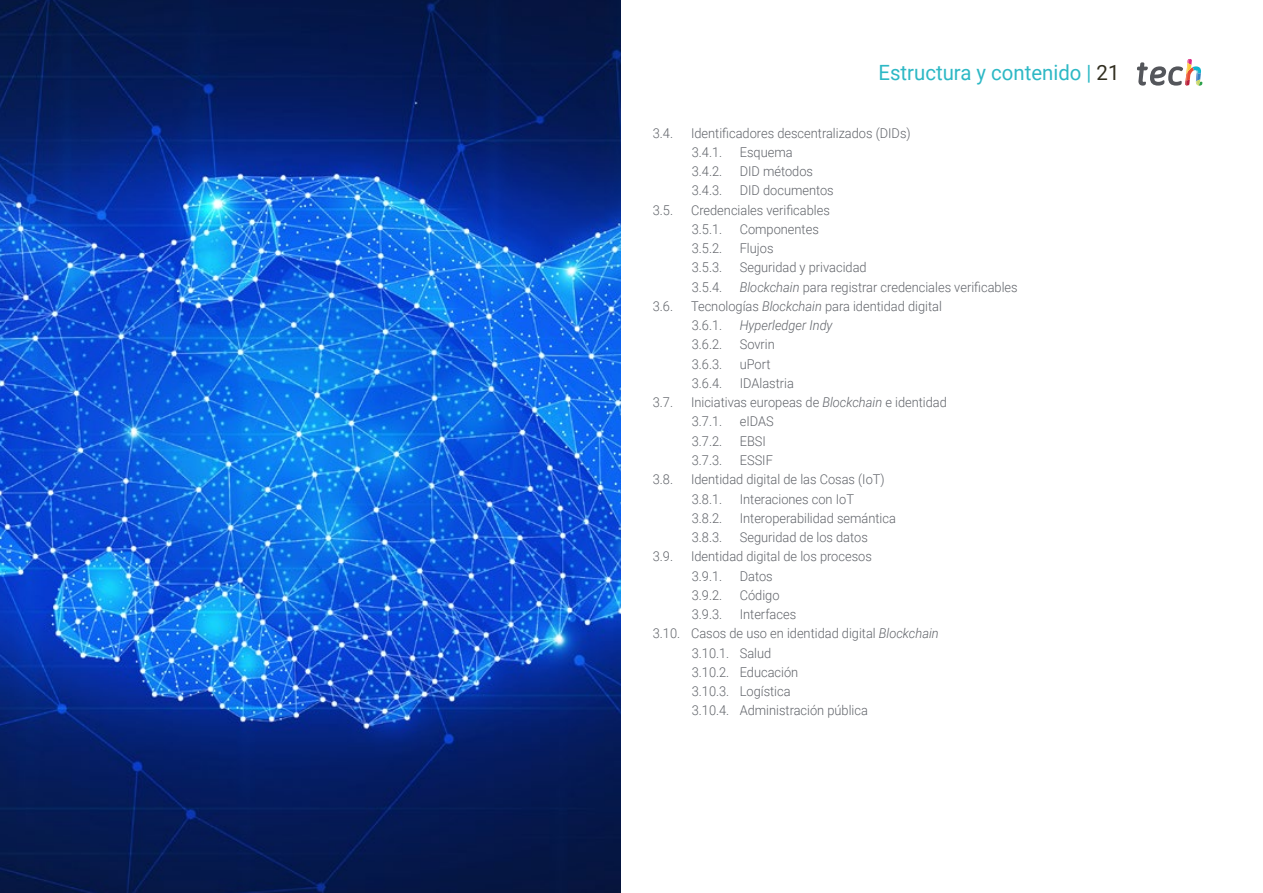
<style>
.page{position:relative;width:1263px;height:893px;background:#fff}
.page>*{position:absolute;margin:0;border:0;box-sizing:border-box;transform-origin:0 0}
.t1{font:21px "Roboto";color:#2db8c5}
.t2{font:300 13.5px/19.2px "Roboto";color:#61646a;scale:.95 1}
.t3{font:italic 300 13.5px "Roboto";color:#61646a;scale:.95 1}
.s1{color:#312e20}
.s2{font-style:italic}
</style>
<div class="page">
<svg style="left:1137px;top:59px;width:65px;height:27px"></svg>
<img style="left:0;top:0;width:621px;height:893px">
<h1 class="t1" style="left:878px;top:57px;width:242px">Estructura y contenido | <span class="s1">21</span></h1>
<p class="t2" style="left:653px;top:123px;width:23px">3.4.</p>
<p class="t2" style="left:691px;top:123px;width:233px">Identificadores descentralizados (DIDs)<br>3.4.1.</p>
<p class="t2" style="left:740px;top:142px;width:57px">Esquema</p>
<p class="t2" style="left:692px;top:161px;width:34px">3.4.2.</p>
<p class="t2" style="left:740px;top:161px;width:79px">DID métodos</p>
<p class="t2" style="left:692px;top:181px;width:34px">3.4.3.</p>
<p class="t2" style="left:740px;top:181px;width:100px">DID documentos</p>
<p class="t2" style="left:653px;top:200px;width:23px">3.5.</p>
<p class="t2" style="left:691px;top:200px;width:148px">Credenciales verificables<br>3.5.1.</p>
<p class="t2" style="left:740px;top:219px;width:85px">Componentes</p>
<p class="t2" style="left:692px;top:238px;width:34px">3.5.2.</p>
<p class="t2" style="left:740px;top:238px;width:37px">Flujos</p>
<p class="t2" style="left:692px;top:258px;width:34px">3.5.3.</p>
<p class="t2" style="left:740px;top:258px;width:135px">Seguridad y privacidad</p>
<p class="t2" style="left:692px;top:277px;width:34px">3.5.4.</p>
<p class="t2" style="left:740px;top:277px;width:294px"><span class="s2">Blockchain</span> para registrar credenciales verificables</p>
<p class="t2" style="left:653px;top:296px;width:23px">3.6.</p>
<p class="t2" style="left:691px;top:296px;width:266px">Tecnologías <span class="s2">Blockchain</span> para identidad digital<br>3.6.1.</p>
<p class="t3" style="left:740px;top:316px;width:99px">Hyperledger Indy</p>
<p class="t2" style="left:692px;top:335px;width:34px">3.6.2.</p>
<p class="t2" style="left:740px;top:335px;width:38px">Sovrin</p>
<p class="t2" style="left:692px;top:354px;width:34px">3.6.3.</p>
<p class="t2" style="left:740px;top:354px;width:34px">uPort</p>
<p class="t2" style="left:692px;top:373px;width:34px">3.6.4.</p>
<p class="t2" style="left:740px;top:373px;width:58px">IDAlastria</p>
<p class="t2" style="left:653px;top:392px;width:23px">3.7.</p>
<p class="t2" style="left:691px;top:392px;width:271px">Iniciativas europeas de <span class="s2">Blockchain</span> e identidad<br>3.7.1.</p>
<p class="t2" style="left:740px;top:412px;width:37px">eIDAS</p>
<p class="t2" style="left:692px;top:431px;width:34px">3.7.2.</p>
<p class="t2" style="left:740px;top:431px;width:29px">EBSI</p>
<p class="t2" style="left:692px;top:450px;width:34px">3.7.3.</p>
<p class="t2" style="left:740px;top:450px;width:36px">ESSIF</p>
<p class="t2" style="left:653px;top:469px;width:23px">3.8.</p>
<p class="t2" style="left:691px;top:469px;width:205px">Identidad digital de las Cosas (IoT)<br>3.8.1.</p>
<p class="t2" style="left:740px;top:489px;width:122px">Interaciones con IoT</p>
<p class="t2" style="left:692px;top:508px;width:34px">3.8.2.</p>
<p class="t2" style="left:740px;top:508px;width:166px">Interoperabilidad semántica</p>
<p class="t2" style="left:692px;top:527px;width:34px">3.8.3.</p>
<p class="t2" style="left:740px;top:527px;width:136px">Seguridad de los datos</p>
<p class="t2" style="left:653px;top:546px;width:23px">3.9.</p>
<p class="t2" style="left:691px;top:546px;width:192px">Identidad digital de los procesos<br>3.9.1.</p>
<p class="t2" style="left:740px;top:566px;width:36px">Datos</p>
<p class="t2" style="left:692px;top:585px;width:34px">3.9.2.</p>
<p class="t2" style="left:740px;top:585px;width:43px">Código</p>
<p class="t2" style="left:692px;top:604px;width:34px">3.9.3.</p>
<p class="t2" style="left:740px;top:604px;width:61px">Interfaces</p>
<p class="t2" style="left:653px;top:623px;width:303px">3.10. Casos de uso en identidad digital <span class="s2">Blockchain</span></p>
<p class="t2" style="left:692px;top:643px;width:85px">3.10.1. Salud</p>
<p class="t2" style="left:692px;top:662px;width:114px">3.10.2. Educación</p>
<p class="t2" style="left:692px;top:681px;width:106px">3.10.3. Logística</p>
<p class="t2" style="left:692px;top:700px;width:187px">3.10.4. Administración pública</p>
</div>
